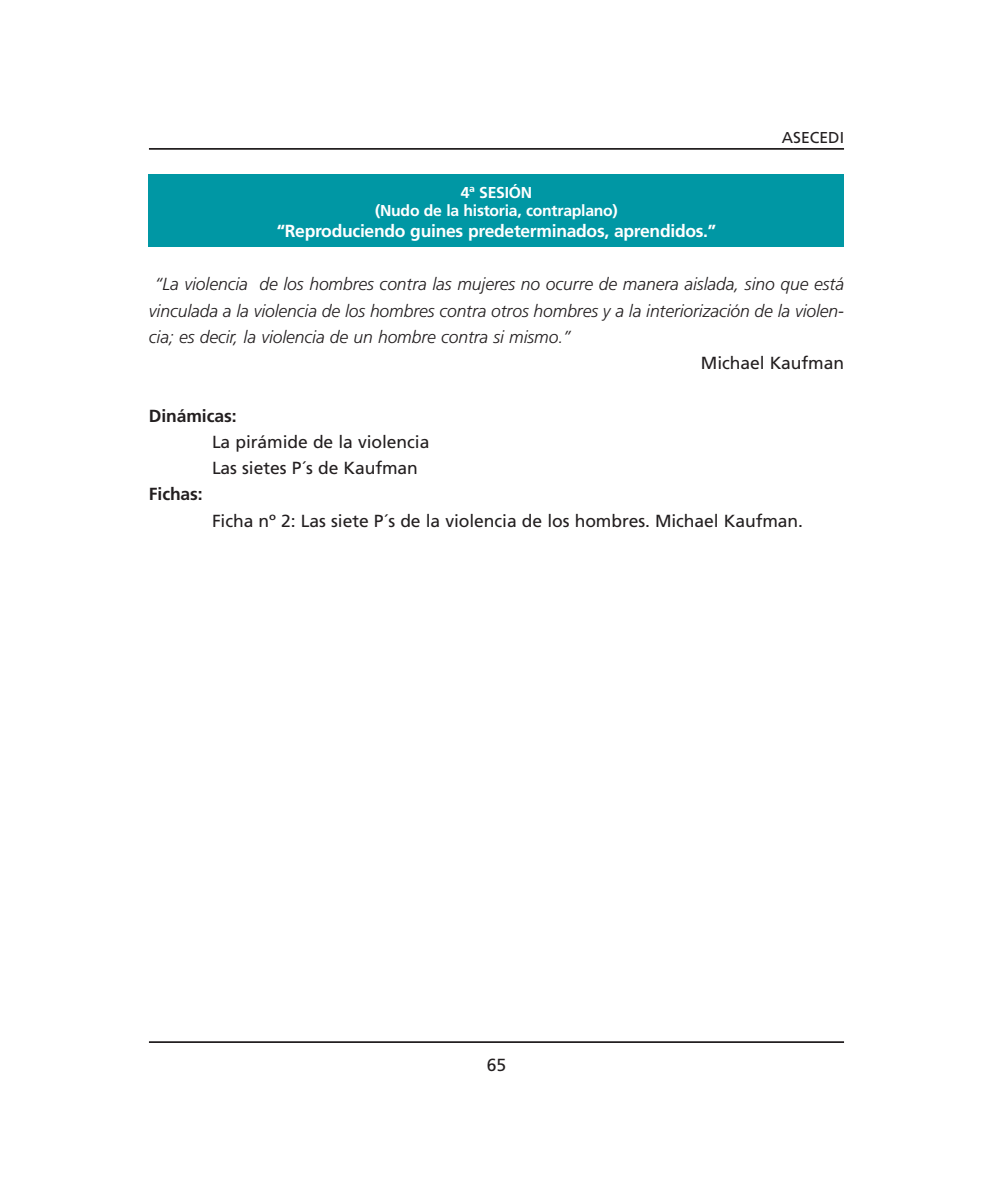
<style>
.page{position:relative;width:993px;height:1191px;background:#fff}
.page>*{position:absolute;margin:0;border:0;box-sizing:border-box;transform-origin:0 0}
.t1{font:italic 300 17.5px/26.2px "Frutiger";letter-spacing:-.005em;color:#231f20;text-align:justify}
.t2{font:17.5px/26.2px "Frutiger";letter-spacing:-.005em;color:#231f20}
.t3{font:700 17.5px "Frutiger";letter-spacing:-.015em;color:#fff}
.t4{font:700 17.5px "Frutiger";letter-spacing:-.005em;color:#231f20}
.t5{font:700 15.75px/18.9px "Frutiger";letter-spacing:-.015em;color:#fff;text-align:center}
.t6{font:15.75px "Frutiger";color:#231f20}
</style>
<div class="page">
<hr style="left:149px;top:148px;width:694px;height:2px;background:#231f20">
<hr style="left:149px;top:1041px;width:694px;height:2px;background:#231f20">
<div style="left:149px;top:175px;width:694px;height:72px;background:#0097a4"></div>
<p class="t5" style="left:375px;top:184px;width:244px">4ª SESIÓN<br>(Nudo de la historia, contraplano)</p>
<p class="t3" style="left:276px;top:223px;width:441px">“Reproduciendo guines predeterminados, aprendidos.”</p>
<p class="t6" style="left:781px;top:131px;width:64px">ASECEDI</p>
<p class="t1" style="left:149px;top:272px;width:696px;text-indent:6px">“La violencia de los hombres contra las mujeres no ocurre de manera aislada, sino que está vinculada a la violencia de los hombres contra otros hombres y a la interiorización de la violen&shy;cia; es decir, la violencia de un hombre contra si mismo.”</p>
<p class="t2" style="left:700px;top:351px;width:145px">Michael Kaufman</p>
<p class="t4" style="left:149px;top:408px;width:89px">Dinámicas:</p>
<p class="t2" style="left:212px;top:430px;width:219px">La pirámide de la violencia<br>Las sietes P´s de Kaufman</p>
<p class="t4" style="left:149px;top:487px;width:55px">Fichas:</p>
<p class="t2" style="left:212px;top:509px;width:592px">Ficha nº 2: Las siete P´s de la violencia de los hombres. Michael Kaufman.</p>
<p class="t2" style="left:486px;top:1053px;width:21px">65</p>
</div>
